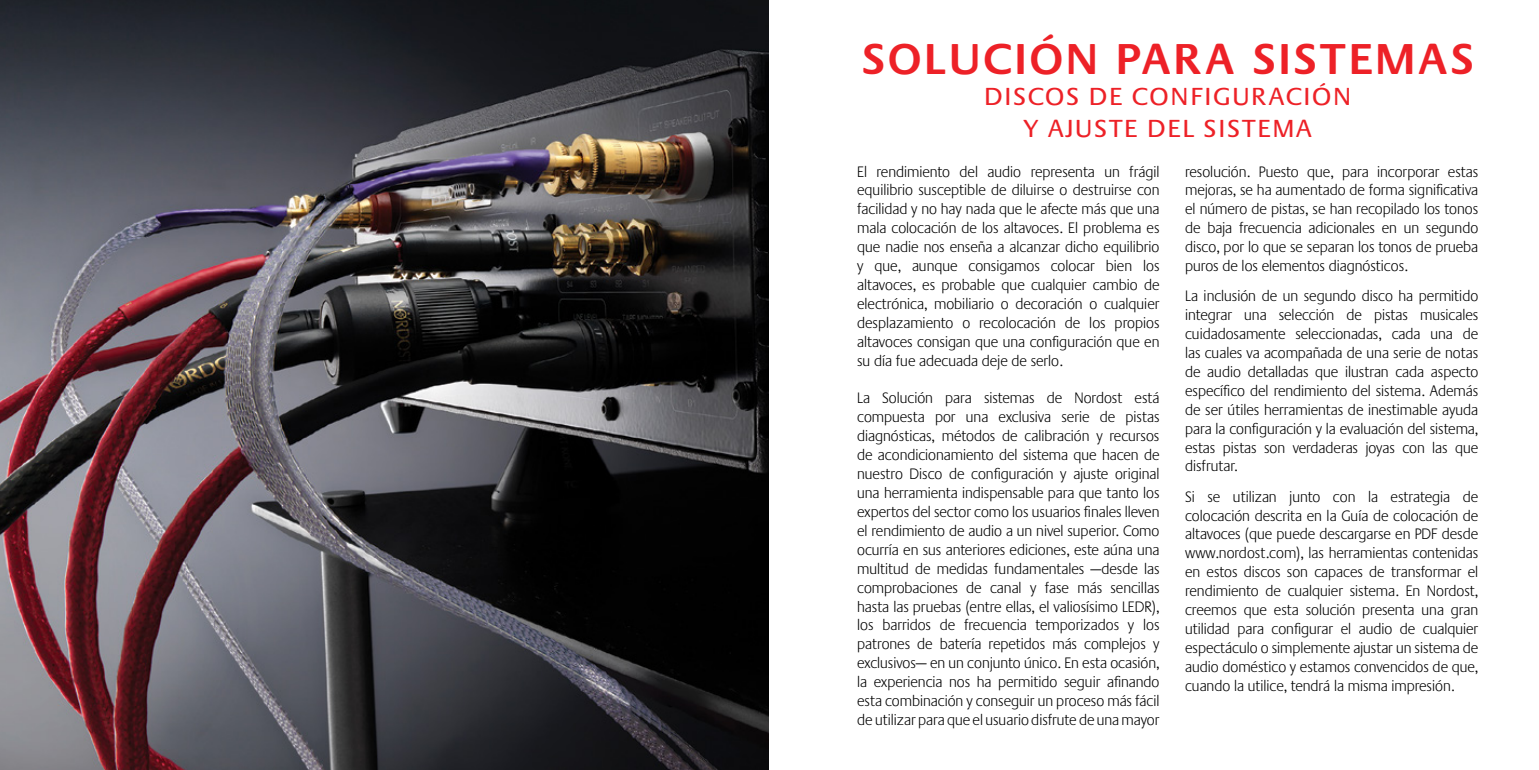
<style>
.page{position:relative;width:1539px;height:770px;background:#fff}
.page>*{position:absolute;margin:0;border:0;box-sizing:border-box;transform-origin:0 0}
.t1{font:600 45px "Praxis";letter-spacing:.07em;color:#ed2127;scale:1.05 1}
.t2{font:25.65px/31.5px "Praxis";letter-spacing:.04em;color:#ed2127;text-align:center;scale:1.05 1}
.t3{font:300 15.75px/18.9px "Praxis";color:#000;text-align:justify;scale:.95 1}
</style>
<div class="page">
<img style="left:0;top:0;width:769px;height:770px">
<p class="t1" style="left:862px;top:34px;width:584px">SOLUCIÓN PARA SISTEMAS</p>
<p class="t2" style="left:984px;top:81px;width:352px">DISCOS DE CONFIGURACIÓN<br>Y AJUSTE DEL SISTEMA</p>
<p class="t3" style="left:857px;top:162px;width:320px">El rendimiento del audio representa un frágil equilibrio susceptible de diluirse o destruirse con facilidad y no hay nada que le afecte más que una mala colocación de los altavoces. El problema es que nadie nos enseña a alcanzar dicho equilibrio y que, aunque consigamos colocar bien los altavoces, es probable que cualquier cambio de electrónica, mobiliario o decoración o cualquier desplazamiento o recolocación de los propios altavoces consigan que una configuración que en su día fue adecuada deje de serlo.</p>
<p class="t3" style="left:857px;top:389px;width:320px">La Solución para sistemas de Nordost está compuesta por una exclusiva serie de pistas diagnósticas, métodos de calibración y recursos de acondicionamiento del sistema que hacen de nuestro Disco de configuración y ajuste original una herramienta indispensable para que tanto los expertos del sector como los usuarios finales lleven el rendimiento de audio a un nivel superior. Como ocurría en sus anteriores ediciones, este aúna una multitud de medidas fundamentales —desde las comprobaciones de canal y fase más sencillas hasta las pruebas (entre ellas, el valiosísimo LEDR), los barridos de frecuencia temporizados y los patrones de batería repetidos más complejos y exclusivos— en un conjunto único. En esta ocasión, la experiencia nos ha permitido seguir afinando esta combinación y conseguir un proceso más fácil de utilizar para que el usuario disfrute de una mayor</p>
<p class="t3" style="left:1185px;top:162px;width:310px">resolución. Puesto que, para incorporar estas mejoras, se ha aumentado de forma significativa el número de pistas, se han recopilado los tonos de baja frecuencia adicionales en un segundo disco, por lo que se separan los tonos de prueba puros de los elementos diagnósticos.</p>
<p class="t3" style="left:1185px;top:287px;width:310px">La inclusión de un segundo disco ha permitido integrar una selección de pistas musicales cuidadosamente seleccionadas, cada una de las cuales va acompañada de una serie de notas de audio detalladas que ilustran cada aspecto específico del rendimiento del sistema. Además de ser útiles herramientas de inestimable ayuda para la configuración y la evaluación del sistema, estas pistas son verdaderas joyas con las que disfrutar.</p>
<p class="t3" style="left:1185px;top:487px;width:310px">Si se utilizan junto con la estrategia de colocación descrita en la Guía de colocación de altavoces (que puede descargarse en PDF desde www.nordost.com), las herramientas contenidas en estos discos son capaces de transformar el rendimiento de cualquier sistema. En Nordost, creemos que esta solución presenta una gran utilidad para configurar el audio de cualquier espectáculo o simplemente ajustar un sistema de audio doméstico y estamos convencidos de que, cuando la utilice, tendrá la misma impresión.</p>
</div>
